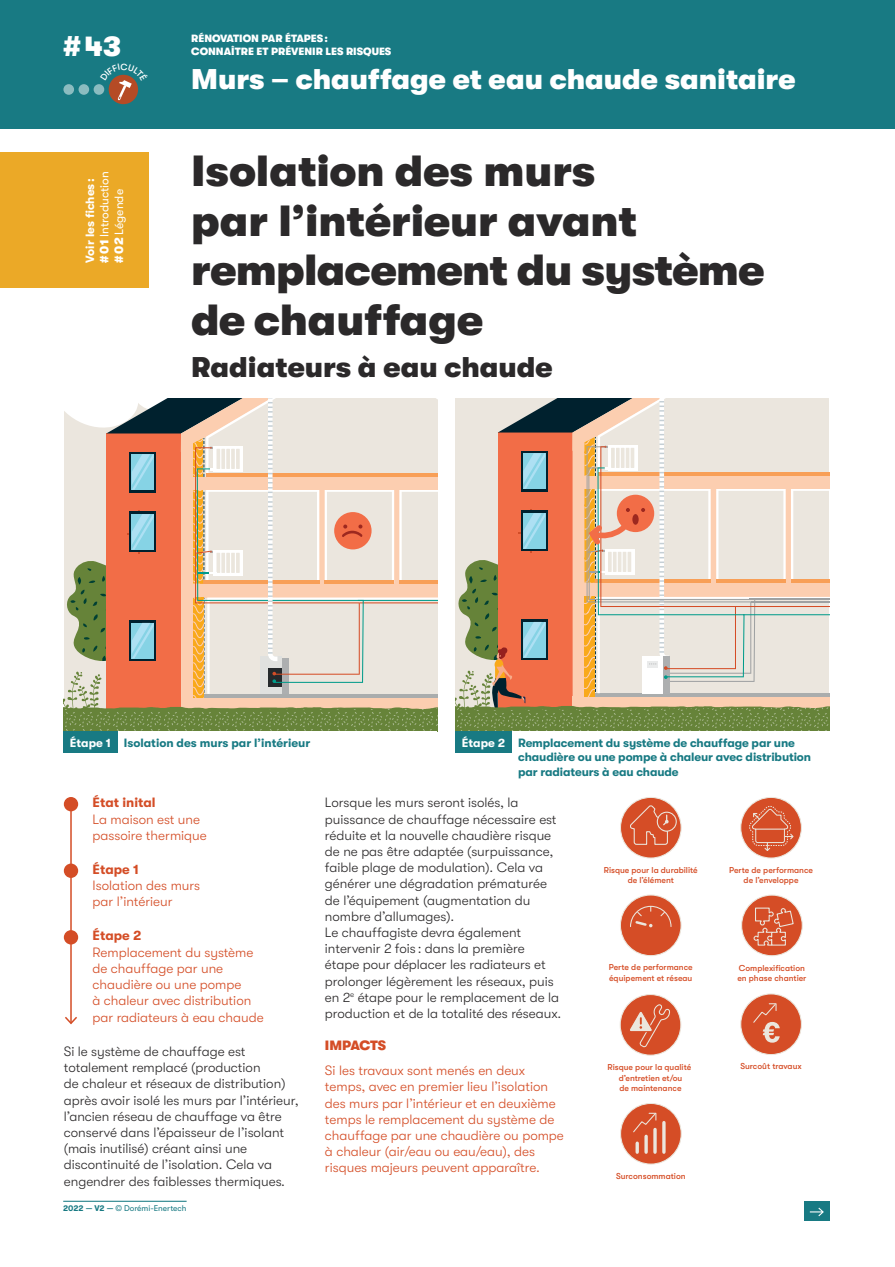
<style>
.page{position:relative;width:895px;height:1267px;background:#fff}
.page>*{position:absolute;margin:0;border:0;box-sizing:border-box;transform-origin:0 0}
.t1{font:900 43.5px/49.5px "GT Walsheim";color:#2b292a}
.t2{font:900 28.5px "GT Walsheim";color:#fff}
.t3{font:900 28.5px "GT Walsheim";color:#2b292a}
.t4{font:300 13.5px/16.2px "GT Walsheim";color:#2b292a}
.t5{font:300 13.5px/16.2px "GT Walsheim";color:#d44d26}
.t6{font:700 13.5px "GT Walsheim";color:#d44d26}
.t7{font:900 13.5px "GT Walsheim";letter-spacing:-.01em;color:#d44d26}
.t8{font:700 12px/14.4px "GT Walsheim";letter-spacing:-.01em;color:#187a83}
.t9{font:12px/14.4px "GT Walsheim";color:#fff}
.t10{font:700 12px "GT Walsheim";color:#fff}
.t11{font:900 10.5px/12.6px "GT Walsheim";color:#fff}
.t12{font:500 8.55px/10.6px "GT Walsheim";color:#d54d26;text-align:center}
.t13{font:8.25px "GT Walsheim";color:#187a83}
.s1{font-weight:700}
.s2{font-weight:900}
</style>
<div class="page">
<div style="left:0;top:0;width:894px;height:129px;background:#187a83"></div>
<svg style="left:63px;top:398px;width:374px;height:333px"></svg>
<svg style="left:455px;top:398px;width:374px;height:333px"></svg>
<div style="left:632px;top:514px;width:6px;height:10px;background:#9d281f;border-radius:50%"></div>
<div style="left:0;top:153px;width:148px;height:135px;background:#eba927"></div>
<div style="left:804px;top:1201px;width:25px;height:20px;background:#187a83"></div>
<svg style="left:809px;top:1207px;width:14px;height:9px"></svg>
<hr style="left:70px;top:801px;width:2px;height:222px;background:#d44d26">
<svg style="left:65px;top:1015px;width:12px;height:10px"></svg>
<div style="left:64px;top:863px;width:14px;height:14px;background:#d44d26;border-radius:50%"></div>
<div style="left:64px;top:930px;width:14px;height:14px;background:#d44d26;border-radius:50%"></div>
<div style="left:64px;top:797px;width:14px;height:14px;background:#d44d26;border-radius:50%"></div>
<svg style="left:620px;top:797px;width:61px;height:61px"></svg>
<div style="left:619px;top:796px;width:62px;height:62px;border:1px solid #ebe6dd;border-radius:50%"></div>
<svg style="left:657px;top:812px;width:19px;height:19px"></svg>
<div style="left:656px;top:811px;width:20px;height:20px;border:1px solid #ebe6dd;border-radius:50%"></div>
<svg style="left:628px;top:804px;width:40px;height:41px"></svg>
<div style="left:741px;top:895px;width:61px;height:60px;background:#d54d26;border-radius:50%"></div>
<div style="left:740px;top:894px;width:62px;height:62px;border:1px solid #ebe6dd;border-radius:50%"></div>
<svg style="left:753px;top:907px;width:41px;height:39px"></svg>
<svg style="left:740px;top:797px;width:61px;height:61px"></svg>
<div style="left:740px;top:796px;width:61px;height:62px;border:1px solid #ebe6dd;border-radius:50%"></div>
<svg style="left:748px;top:805px;width:46px;height:47px"></svg>
<div style="left:620px;top:994px;width:60px;height:61px;background:#d54d26;border-radius:50%"></div>
<div style="left:619px;top:993px;width:62px;height:62px;border:1px solid #ebe6dd;border-radius:50%"></div>
<svg style="left:627px;top:1004px;width:43px;height:44px"></svg>
<div style="left:620px;top:895px;width:61px;height:60px;background:#d54d26;border-radius:50%"></div>
<div style="left:619px;top:894px;width:62px;height:62px;border:1px solid #ebe6dd;border-radius:50%"></div>
<svg style="left:630px;top:905px;width:42px;height:22px"></svg>
<div style="left:740px;top:993px;width:61px;height:61px;background:#d54d26;border-radius:50%"></div>
<div style="left:740px;top:993px;width:61px;height:62px;border:1px solid #ebe6dd;border-radius:50%"></div>
<svg style="left:753px;top:1003px;width:26px;height:39px"></svg>
<div style="left:109px;top:75px;width:29px;height:29px;background:#b54b25;border-radius:50%"></div>
<div style="left:63px;top:84px;width:11px;height:11px;background:#8bbcc0;border-radius:50%"></div>
<div style="left:78px;top:84px;width:11px;height:11px;background:#8bbcc0;border-radius:50%"></div>
<div style="left:94px;top:84px;width:10px;height:11px;background:#8bbcc0;border-radius:50%"></div>
<div style="left:620px;top:1103px;width:61px;height:60px;background:#d54d26;border-radius:50%"></div>
<div style="left:620px;top:1102px;width:61px;height:62px;border:1px solid #ebe6dd;border-radius:50%"></div>
<svg style="left:635px;top:1143px;width:3px;height:9px"></svg>
<hr style="left:644px;top:1136px;width:3px;height:16px;background:#ebe6dd">
<hr style="left:653px;top:1129px;width:3px;height:23px;background:#ebe6dd">
<hr style="left:662px;top:1122px;width:3px;height:30px;background:#ebe6dd">
<svg style="left:633px;top:1112px;width:23px;height:21px"></svg>
<hr style="left:63px;top:1200px;width:123px;height:1px;background:#187a83">
<div style="left:455px;top:731px;width:56px;height:22px;background:#187a83"></div>
<div style="left:63px;top:731px;width:54px;height:22px;background:#187a83"></div>
<svg style="left:100px;top:74px;width:39px;height:26px"></svg>
<h2 class="t2" style="left:63px;top:30px;width:59px"># 43</h2>
<p class="t9" style="left:83px;top:262px;width:92px;rotate:-90deg"><span class="s1">Voir les fiches : </span><span class="s2"># 01</span> Introduction <span class="s2"># 02</span> Légende</p>
<p class="t11" style="left:191px;top:32px;width:202px">RÉNOVATION PAR ÉTAPES :<br>CONNAÎTRE ET PRÉVENIR LES RISQUES</p>
<h2 class="t2" style="left:191px;top:63px;width:605px">Murs – chauffage et eau chaude sanitaire</h2>
<h1 class="t1" style="left:191px;top:146px;width:574px">Isolation des murs<br>par l’intérieur avant remplacement du système de chauffage</h1>
<h2 class="t3" style="left:191px;top:351px;width:363px">Radiateurs à eau chaude</h2>
<p class="t10" style="left:70px;top:736px;width:43px">Étape 1</p>
<p class="t10" style="left:462px;top:736px;width:45px">Étape 2</p>
<p class="t8" style="left:124px;top:735px;width:188px">Isolation des murs par l’intérieur</p>
<p class="t8" style="left:518px;top:735px;width:294px">Remplacement du système de chauffage par une chaudière ou une pompe à chaleur avec distribution par radiateurs à eau chaude</p>
<p class="t6" style="left:92px;top:795px;width:65px">État inital</p>
<p class="t5" style="left:92px;top:810px;width:116px">La maison est une passoire thermique</p>
<p class="t6" style="left:92px;top:861px;width:48px">Étape 1</p>
<p class="t5" style="left:92px;top:877px;width:109px">Isolation des murs par l’intérieur</p>
<p class="t6" style="left:92px;top:928px;width:50px">Étape 2</p>
<p class="t5" style="left:92px;top:944px;width:173px">Remplacement du système de chauffage par une chaudière ou une pompe<br>à chaleur avec distribution par radiateurs à eau chaude</p>
<p class="t4" style="left:64px;top:1043px;width:236px">Si le système de chauffage est totalement remplacé (production<br>de chaleur et réseaux de distribution) après avoir isolé les murs par l’intérieur, l’ancien réseau de chauffage va être conservé dans l’épaisseur de l’isolant (mais inutilisé) créant ainsi une discontinuité de l’isolation. Cela va engendrer des faiblesses thermiques.</p>
<p class="t13" style="left:63px;top:1203px;width:125px"><span class="s1">2022 — V2 —</span> © Dorémi-Enertech</p>
<p class="t4" style="left:325px;top:794px;width:238px">Lorsque les murs seront isolés, la puissance de chauffage nécessaire est réduite et la nouvelle chaudière risque de ne pas être adaptée (surpuissance, faible plage de modulation). Cela va générer une dégradation prématurée de l’équipement (augmentation du nombre d’allumages).<br>Le chauffagiste devra également intervenir 2 fois : dans la première étape pour déplacer les radiateurs et prolonger légèrement les réseaux, puis en 2<sup>e</sup> étape pour le remplacement de la production et de la totalité des réseaux.</p>
<p class="t7" style="left:325px;top:1038px;width:63px">IMPACTS</p>
<p class="t5" style="left:325px;top:1062px;width:240px">Si les travaux sont menés en deux temps, avec en premier lieu l’isolation des murs par l’intérieur et en deuxième temps le remplacement du système de chauffage par une chaudière ou pompe à chaleur (air/eau ou eau/eau), des risques majeurs peuvent apparaître.</p>
<p class="t12" style="left:603px;top:864px;width:95px">Risque pour la durabilité de l’élément</p>
<p class="t12" style="left:728px;top:864px;width:85px">Perte de performance de l’enveloppe</p>
<p class="t12" style="left:608px;top:962px;width:85px;text-align:left">Perte de performance équipement et réseau</p>
<p class="t12" style="left:737px;top:962px;width:70px;text-align:left">Complexification en phase chantier</p>
<p class="t12" style="left:607px;top:1061px;width:85px">Risque pour la qualité d’entretien et/ou<br>de maintenance</p>
<p class="t12" style="left:740px;top:1060px;width:63px">Surcoût travaux</p>
<p class="t12" style="left:616px;top:1170px;width:71px">Surconsommation</p>
</div>
